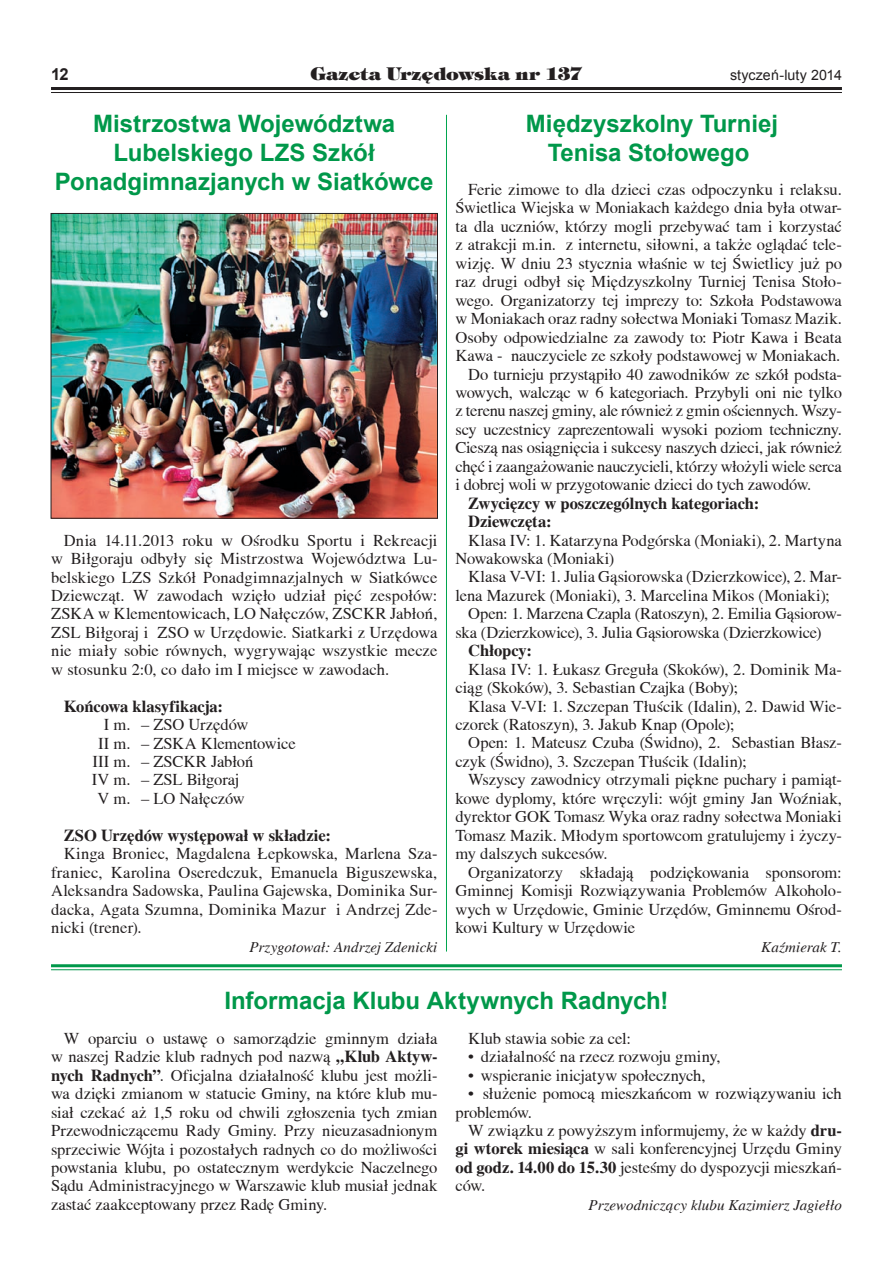
<style>
.page{position:relative;width:893px;height:1263px;background:#fff}
.page>*{position:absolute;margin:0;border:0;box-sizing:border-box;transform-origin:0 0}
.t1{font:700 24px/28.8px "Arial";color:#00984a}
.t2{font:800 17.55px "Timpani";letter-spacing:.01em;color:#231f20}
.t3{font:16.5px/18.5px "Toronto";letter-spacing:-.005em;color:#231f20;text-align:justify}
.t4{font:700 16.5px/18.5px "Toronto";letter-spacing:-.005em;color:#231f20}
.t5{font:700 16.5px "Arial";color:#231f20}
.t6{font:italic 15px "Toronto";letter-spacing:.005em;color:#231f20}
.t7{font:14.25px "Arial";color:#231f20}
.s1{font-weight:700}
</style>
<div class="page">
<hr style="left:51px;top:87px;width:791px;height:3px;background:#231f20">
<hr style="left:51px;top:92px;width:791px;height:1px;background:#231f20">
<img style="left:53px;top:215px;width:383px;height:301px">
<div style="left:51px;top:213px;width:387px;height:305px;border:1px solid #231f20"></div>
<hr style="left:51px;top:964px;width:791px;height:3px;background:#00984a">
<hr style="left:51px;top:969px;width:791px;height:1px;background:#00984a">
<hr style="left:446px;top:115px;width:1px;height:836px;background:#00a54f">
<p class="t5" style="left:51px;top:63px;width:19px">12</p>
<p class="t2" style="left:311px;top:62px;width:273px">Gazeta Urzędowska nr 137</p>
<p class="t7" style="left:730px;top:65px;width:113px">styczeń-luty 2014</p>
<h1 class="t1" style="left:113px;top:110px;width:283px;text-indent:-20px">Mistrzostwa województwa lubelskiego Lzs</h1>
<h1 class="t1" style="left:55px;top:139px;width:380px;text-indent:257px">szkół ponadgimnazjanych w siatkówce</h1>
<p class="t3" style="left:51px;top:531px;width:388px;text-indent:13px">Dnia 14.11.2013 roku w Ośrodku Sportu i Rekreacji w Biłgoraju odbyły się Mistrzostwa Województwa Lu&shy;belskiego LZS Szkół Ponadgimnazjalnych w siatkówce dziewcząt. W zawodach wzięło udział pięć zespołów:<br>ZSKA w Klementowicach, LO Nałęczów, ZSCKR Jabłoń, ZSL Biłgoraj i ZSO w Urzędowie. Siatkarki z Urzędowa nie miały sobie równych, wygrywając wszystkie mecze w stosunku 2:0, co dało im I miejsce w zawodach.</p>
<p class="t4" style="left:64px;top:697px;width:161px">Końcowa klasyfikacja:</p>
<p class="t3" style="left:104px;top:715px;width:146px">I m. – ZSO Urzędów</p>
<p class="t3" style="left:98px;top:734px;width:199px">II m. – ZSKA Klementowice</p>
<p class="t3" style="left:92px;top:752px;width:162px">III m. – ZSCKR Jabłoń</p>
<p class="t3" style="left:92px;top:771px;width:149px">IV m. – ZSL Biłgoraj</p>
<p class="t3" style="left:98px;top:789px;width:149px">V m. – LO Nałęczów</p>
<p class="t4" style="left:64px;top:826px;width:269px">ZSO Urzędów występował w składzie:</p>
<p class="t3" style="left:51px;top:844px;width:388px;text-indent:13px">Kinga Broniec, Magdalena Łepkowska, Marlena Sza&shy;franiec, Karolina Oseredczuk, Emanuela Biguszewska, Aleksandra Sadowska, Paulina Gajewska, Dominika Sur&shy;dacka, Agata Szumna, Dominika Mazur i Andrzej Zde&shy;nicki (trener).</p>
<p class="t6" style="left:249px;top:938px;width:189px">Przygotował: Andrzej Zdenicki</p>
<h1 class="t1" style="left:526px;top:110px;width:254px;text-align:center">Międzyszkolny Turniej<br>Tenisa Stołowego</h1>
<p class="t3" style="left:468px;top:180px;width:375px">Ferie zimowe to dla dzieci czas odpoczynku i relaksu.</p>
<p class="t3" style="left:455px;top:199px;width:388px">Świetlica Wiejska w Moniakach każdego dnia była otwar-</p>
<p class="t3" style="left:455px;top:217px;width:388px">ta dla uczniów, którzy mogli przebywać tam i korzystać</p>
<p class="t3" style="left:455px;top:236px;width:388px">z atrakcji m.in. z internetu, siłowni, a także oglądać tele-</p>
<p class="t3" style="left:455px;top:254px;width:388px">wizję. W dniu 23 stycznia właśnie w tej Świetlicy już po</p>
<p class="t3" style="left:455px;top:272px;width:388px">raz drugi odbył się Międzyszkolny Turniej Tenisa Stoło-</p>
<p class="t3" style="left:455px;top:291px;width:388px">wego. Organizatorzy tej imprezy to: Szkoła Podstawowa</p>
<p class="t3" style="left:455px;top:309px;width:388px">w Moniakach oraz radny sołectwa Moniaki Tomasz Mazik.</p>
<p class="t3" style="left:455px;top:328px;width:388px">Osoby odpowiedzialne za zawody to: Piotr Kawa i Beata</p>
<p class="t3" style="left:455px;top:346px;width:386px">Kawa - nauczyciele ze szkoły podstawowej w Moniakach.</p>
<p class="t3" style="left:468px;top:365px;width:375px">Do turnieju przystąpiło 40 zawodników ze szkół podsta-</p>
<p class="t3" style="left:455px;top:383px;width:388px">wowych, walcząc w 6 kategoriach. Przybyli oni nie tylko</p>
<p class="t3" style="left:455px;top:402px;width:388px">z terenu naszej gminy, ale również z gmin ościennych. Wszy-</p>
<p class="t3" style="left:455px;top:420px;width:388px">scy uczestnicy zaprezentowali wysoki poziom techniczny.</p>
<p class="t3" style="left:455px;top:438px;width:388px">Cieszą nas osiągnięcia i sukcesy naszych dzieci, jak również</p>
<p class="t3" style="left:455px;top:457px;width:388px">chęć i zaangażowanie nauczycieli, którzy włożyli wiele serca</p>
<p class="t3" style="left:455px;top:475px;width:357px">i dobrej woli w przygotowanie dzieci do tych zawodów.</p>
<p class="t4" style="left:468px;top:494px;width:292px">Zwycięzcy w poszczególnych kategoriach:<br>Dziewczęta:</p>
<p class="t3" style="left:455px;top:531px;width:388px;text-indent:13px">Klasa IV: 1. Katarzyna Podgórska (Moniaki), 2. Martyna<br>Nowakowska (Moniaki)</p>
<p class="t3" style="left:468px;top:568px;width:375px">Klasa V-VI: 1. Julia Gąsiorowska (Dzierzkowice), 2. Mar-</p>
<p class="t3" style="left:455px;top:586px;width:376px">lena Mazurek (Moniaki), 3. Marcelina Mikos (Moniaki);</p>
<p class="t3" style="left:468px;top:604px;width:375px">Open: 1. Marzena Czapla (Ratoszyn), 2. Emilia Gąsiorow-</p>
<p class="t3" style="left:455px;top:623px;width:368px">ska (Dzierzkowice), 3. Julia Gąsiorowska (Dzierzkowice)</p>
<p class="t4" style="left:468px;top:641px;width:65px">Chłopcy:</p>
<p class="t3" style="left:455px;top:660px;width:388px;text-indent:13px">Klasa IV: 1. Łukasz Greguła (Skoków), 2. Dominik Ma&shy;ciąg (Skoków), 3. Sebastian Czajka (Boby);</p>
<p class="t3" style="left:455px;top:697px;width:388px;text-indent:13px">Klasa V-VI: 1. Szczepan Tłuścik (Idalin), 2. Dawid Wie&shy;czorek (Ratoszyn), 3. Jakub Knap (Opole);</p>
<p class="t3" style="left:455px;top:734px;width:388px;text-indent:13px">Open: 1. Mateusz Czuba (Świdno), 2. Sebastian Błasz&shy;czyk (Świdno), 3. Szczepan Tłuścik (Idalin);</p>
<p class="t3" style="left:455px;top:770px;width:388px;text-indent:13px">Wszyscy zawodnicy otrzymali piękne puchary i pamiąt&shy;kowe dyplomy, które wręczyli: wójt gminy Jan Woźniak, dyrektor GOK Tomasz Wyka oraz radny sołectwa Moniaki Tomasz Mazik. Młodym sportowcom gratulujemy i życzy&shy;my dalszych sukcesów.</p>
<p class="t3" style="left:455px;top:863px;width:388px;text-indent:13px">Organizatorzy składają podziękowania sponsorom:<br>Gminnej Komisji Rozwiązywania Problemów Alkoholo&shy;wych w Urzędowie, Gminie Urzędów, Gminnemu Ośrod&shy;kowi Kultury w Urzędowie</p>
<p class="t6" style="left:761px;top:938px;width:82px">Kaźmierak T.</p>
<h1 class="t1" style="left:224px;top:987px;width:446px">Informacja Klubu Aktywnych Radnych!</h1>
<p class="t3" style="left:51px;top:1029px;width:388px;text-indent:13px">W oparciu o ustawę o samorządzie gminnym działa w naszej Radzie klub radnych pod nazwą <span class="s1">,,Klub Aktyw&shy;nych Radnych”</span>. Oficjalna działalność klubu jest możli&shy;wa dzięki zmianom w statucie Gminy, na które klub mu&shy;siał czekać aż 1,5 roku od chwili zgłoszenia tych zmian Przewodniczącemu Rady Gminy. Przy nieuzasadnionym sprzeciwie Wójta i pozostałych radnych co do możliwości powstania klubu, po ostatecznym werdykcie Naczelnego Sądu Administracyjnego w Warszawie klub musiał jednak zastać zaakceptowany przez Radę Gminy.</p>
<p class="t3" style="left:468px;top:1029px;width:164px">Klub stawia sobie za cel:</p>
<p class="t3" style="left:468px;top:1047px;width:254px">• działalność na rzecz rozwoju gminy,</p>
<p class="t3" style="left:468px;top:1066px;width:239px">• wspieranie inicjatyw społecznych,</p>
<p class="t3" style="left:455px;top:1084px;width:388px;text-indent:13px">• służenie pomocą mieszkańcom w rozwiązywaniu ich problemów.</p>
<p class="t3" style="left:455px;top:1121px;width:388px;text-indent:13px">W związku z powyższym informujemy, że w każdy <span class="s1">dru&shy;gi wtorek miesiąca</span> w sali konferencyjnej Urzędu Gminy <span class="s1">od godz. 14.00 do 15.30</span> jesteśmy do dyspozycji mieszkań&shy;ców.</p>
<p class="t6" style="left:588px;top:1197px;width:255px">Przewodniczący klubu Kazimierz Jagiełło</p>
</div>
